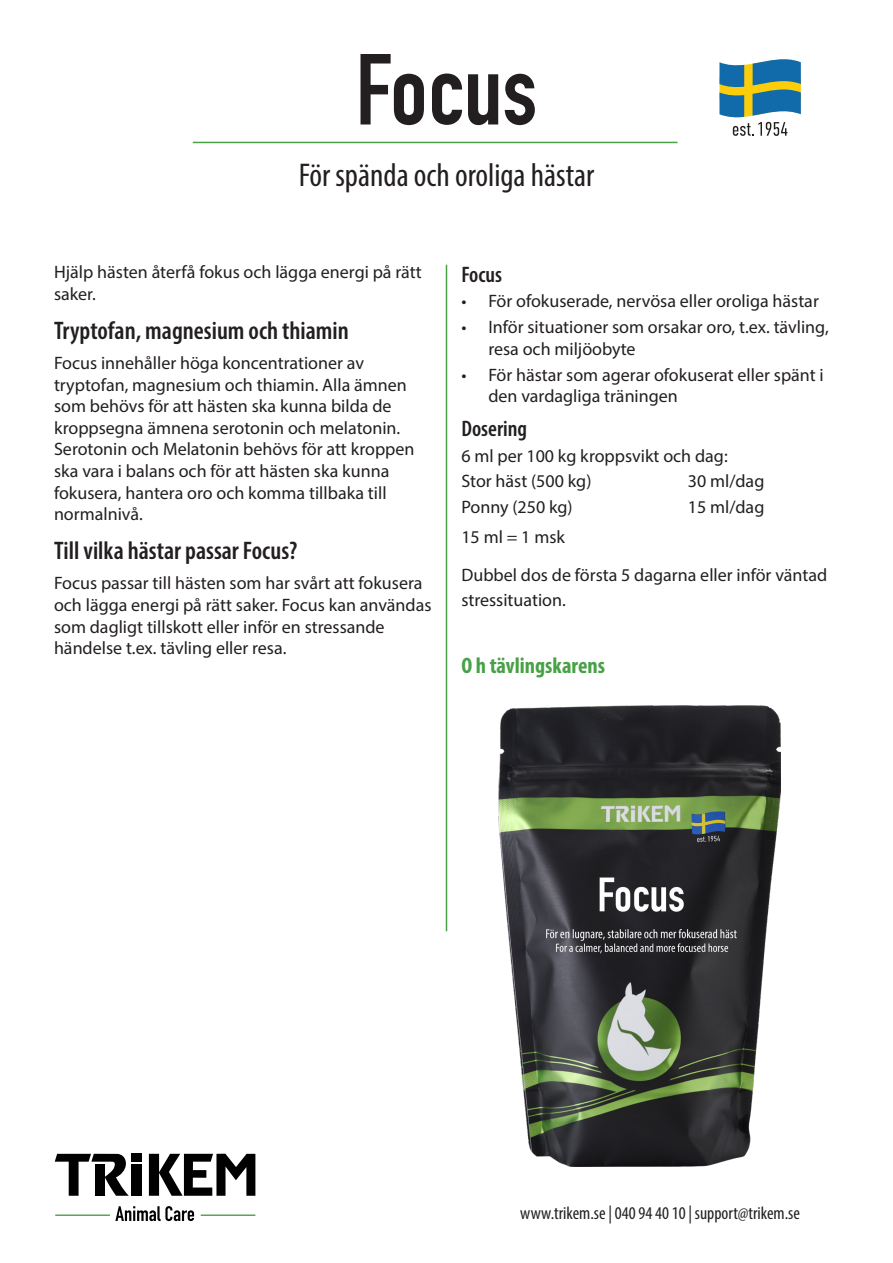
<style>
.page{position:relative;width:893px;height:1263px;background:#fff}
.page>*{position:absolute;margin:0;border:0;box-sizing:border-box;transform-origin:0 0}
.t1{font:99px "DIN Engschrift LT Pro";color:#231f20}
.t2{font:condensed 33px "Myriad Pro";color:#231f20}
.t3{font:600 condensed 25.5px "Myriad Pro";color:#231f20}
.t4{font:700 condensed 22.5px "Myriad Pro";color:#49a147}
.t5{font:600 condensed 22.5px "Myriad Pro";color:#231f20}
.t6{font:18px/21.6px "Myriad Pro";color:#231f20}
.t7{font:condensed 18px "Myriad Pro";color:#231f20}
</style>
<div class="page">
<svg style="left:719px;top:59px;width:82px;height:77px"></svg>
<hr style="left:193px;top:142px;width:484px;height:1px;background:#49a147">
<div style="left:131px;top:1153px;width:11px;height:9px;background:#010101"></div>
<div style="left:132px;top:1164px;width:10px;height:32px;background:#010101"></div>
<svg style="left:149px;top:1154px;width:106px;height:42px"></svg>
<svg style="left:55px;top:1154px;width:74px;height:42px"></svg>
<svg style="left:115px;top:1206px;width:79px;height:15px"></svg>
<hr style="left:201px;top:1214px;width:54px;height:2px;background:#49a147">
<hr style="left:55px;top:1214px;width:55px;height:2px;background:#49a147">
<img style="left:499px;top:706px;width:281px;height:460px">
<hr style="left:446px;top:265px;width:1px;height:666px;background:#49a147">
<p class="t1" style="left:356px;top:32px;width:183px">Focus</p>
<p class="t2" style="left:299px;top:155px;width:297px">För spända och oroliga hästar</p>
<p class="t6" style="left:54px;top:261px;width:369px">Hjälp hästen återfå fokus och lägga energi på rätt saker.</p>
<p class="t3" style="left:54px;top:315px;width:296px">Tryptofan, magnesium och thiamin</p>
<p class="t6" style="left:54px;top:352px;width:362px">Focus innehåller höga koncentrationer av tryptofan, magnesium och thiamin. Alla ämnen som behövs för att hästen ska kunna bilda de kroppsegna ämnena serotonin och melatonin.<br>Serotonin och Melatonin behövs för att kroppen ska vara i balans och för att hästen ska kunna fokusera, hantera oro och komma tillbaka till normalnivå.</p>
<p class="t3" style="left:54px;top:535px;width:245px">Till vilka hästar passar Focus?</p>
<p class="t6" style="left:54px;top:572px;width:379px">Focus passar till hästen som har svårt att fokusera och lägga energi på rätt saker. Focus kan användas som dagligt tillskott eller inför en stressande händelse t.ex. tävling eller resa.</p>
<p class="t5" style="left:461px;top:260px;width:42px">Focus</p>
<p class="t6" style="left:461px;top:290px;width:359px">• För ofokuserade, nervösa eller oroliga hästar</p>
<p class="t6" style="left:488px;top:316px;width:342px;text-indent:-27px">• Inför situationer som orsakar oro, t.ex. tävling, resa och miljöobyte</p>
<p class="t6" style="left:488px;top:364px;width:337px;text-indent:-27px">• För hästar som agerar ofokuserat eller spänt i den vardagliga träningen</p>
<p class="t5" style="left:461px;top:415px;width:67px">Dosering</p>
<p class="t6" style="left:461px;top:445px;width:268px">6 ml per 100 kg kroppsvikt och dag:</p>
<p class="t6" style="left:461px;top:470px;width:132px">Stor häst (500 kg)</p>
<p class="t6" style="left:688px;top:470px;width:78px">30 ml/dag</p>
<p class="t6" style="left:461px;top:496px;width:113px">Ponny (250 kg)</p>
<p class="t6" style="left:688px;top:496px;width:78px">15 ml/dag</p>
<p class="t6" style="left:461px;top:525px;width:105px">15 ml = 1 msk</p>
<p class="t6" style="left:461px;top:562px;width:367px;line-height:25.5px">Dubbel dos de första 5 dagarna eller inför väntad stressituation.</p>
<p class="t4" style="left:461px;top:652px;width:145px">O h tävlingskarens</p>
<p class="t7" style="left:520px;top:1202px;width:281px">www.trikem.se | 040 94 40 10 | support@trikem.se</p>
</div>
